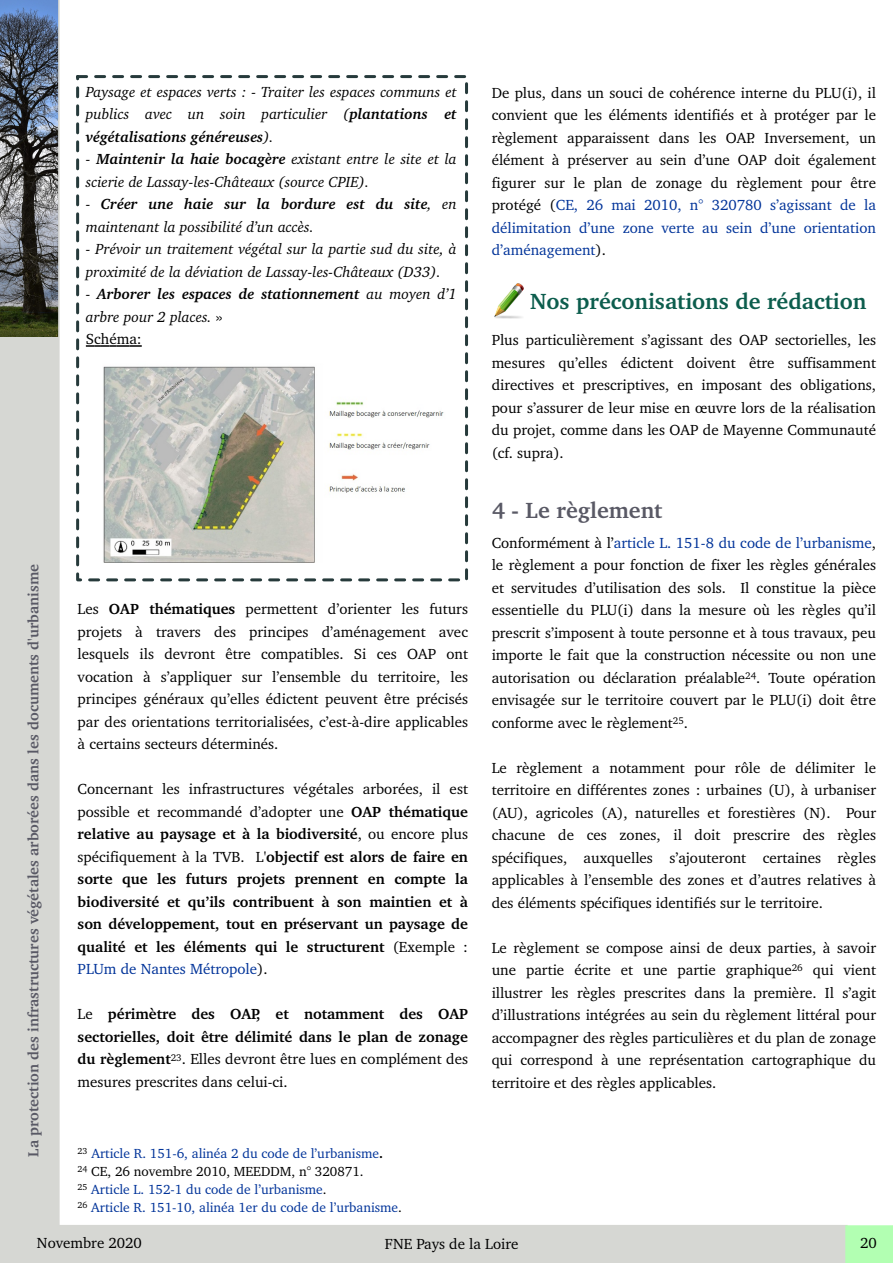
<style>
.page{position:relative;width:893px;height:1263px;background:#fff}
.page>*{position:absolute;margin:0;border:0;box-sizing:border-box;transform-origin:0 0}
.t1{font:700 22.5px "Charter BT";color:#0c5d4d}
.t2{font:700 22.5px "Charter BT";color:#595965}
.t3{font:15px/22.5px "Charter BT";color:#000;text-align:justify}
.t4{font:700 15px/22.5px "Charter BT";color:#000;text-align:justify}
.t5{font:italic 15px/22.5px "Charter BT";color:#000}
.t6{font:700 15px "Charter BT";color:#595965}
.t7{font:italic 700 15px/22.5px "Charter BT";color:#000}
.t8{font:13.5px/18px "Charter BT";color:#039}
.s1{font-weight:700}
.s2{font-weight:400}
.s3{font-weight:400;font-style:normal}
.s4{font-weight:400;color:#039}
.s5{font-weight:700;color:#000}
.s6{color:#000}
.s7{color:#039}
</style>
<div class="page">
<svg style="left:0;top:0;width:60px;height:1263px;background:#b4b7b6"></svg>
<img style="left:103px;top:366px;width:341px;height:196px">
<div style="left:76px;top:75px;width:392px;height:506px;border:3px dashed #263a3b"></div>
<img style="left:494px;top:284px;width:30px;height:35px">
<div style="left:56px;top:1225px;width:837px;height:38px;background:#d6d7d3"></div>
<svg style="left:86px;top:345px;width:56px;height:2px"></svg>
<p class="t6" style="left:28px;top:1157px;width:594px;rotate:-90deg">La protection des infrastructures végétales arborées dans les documents d'urbanisme</p>
<p class="t5" style="left:86px;top:82px;width:372px;text-align:justify">Paysage et espaces verts : - Traiter les espaces communs et publics avec un soin particulier (<span class="s1">plantations et végétalisations généreuses</span>).</p>
<p class="t5" style="left:86px;top:149px;width:372px">- <span class="s1">Maintenir la haie bocagère</span> existant entre le site et la scierie de Lassay-les-Châteaux (source CPIE).</p>
<p class="t5" style="left:86px;top:194px;width:372px">- <span class="s1">Créer une haie sur la bordure est du site</span>, en maintenant la possibilité d’un accès.</p>
<p class="t5" style="left:86px;top:239px;width:372px">- Prévoir un traitement végétal sur la partie sud du site, à proximité de la déviation de Lassay-les-Châteaux (D33).</p>
<p class="t7" style="left:86px;top:284px;width:372px"><span class="s2">-</span> Arborer les espaces de stationnement <span class="s2">au moyen d’1 arbre pour 2 places.</span> <span class="s3">»<br>Schéma:</span></p>
<p class="t3" style="left:78px;top:599px;width:392px">Les <span class="s1">OAP thématiques</span> permettent d’orienter les futurs projets à travers des principes d’aménagement avec lesquels ils devront être compatibles. Si ces OAP ont vocation à s’appliquer sur l’ensemble du territoire, les principes généraux qu’elles édictent peuvent être précisés par des orientations territorialisées, c’est-à-dire applicables à certains secteurs déterminés.</p>
<p class="t4" style="left:78px;top:779px;width:392px"><span class="s2">Concernant les infrastructures végétales arborées, il est possible et recommandé d’adopter une</span> OAP thématique relative au paysage et à la biodiversité<span class="s2">, ou encore plus spécifiquement à la TVB. L'</span>objectif est alors de faire en sorte que les futurs projets prennent en compte la biodiversité et qu’ils contribuent à son maintien et à son développement, tout en préservant un paysage de qualité et les éléments qui le structurent <span class="s2">(Exemple :<br></span><span class="s4">PLUm de Nantes Métropole</span><span class="s2">).</span></p>
<p class="t4" style="left:78px;top:1004px;width:392px"><span class="s2">Le</span> périmètre des OAP, et notamment des OAP sectorielles, doit être délimité dans le plan de zonage du règlement<sup>23</sup><span class="s2">. Elles devront être lues en complément des mesures prescrites dans celui-ci.</span></p>
<p class="t8" style="left:78px;top:1145px;width:326px"><sup>23</sup> Article R. 151-6, alinéa 2 du code de l’urbanisme<span class="s5">.<br></span><sup>24</sup> <span class="s6">CE, 26 novembre 2010, MEEDDM, n° 320871.<br></span><sup>25</sup> Article L. 152-1 du code de l’urbanisme<span class="s6">.<br></span><sup>26</sup> Article R. 151-10, alinéa 1er du code de l’urbanisme<span class="s6">.</span></p>
<p class="t3" style="left:492px;top:82px;width:386px">De plus, dans un souci de cohérence interne du PLU(i), il convient que les éléments identifiés et à protéger par le règlement apparaissent dans les OAP. Inversement, un élément à préserver au sein d’une OAP doit également figurer sur le plan de zonage du règlement pour être protégé (<span class="s7">CE, 26 mai 2010, n° 320780 s’agissant de la délimitation d’une zone verte au sein d’une orientation d’aménagement</span>).</p>
<h1 class="t1" style="left:530px;top:293px;width:337px">Nos préconisations de rédaction</h1>
<p class="t3" style="left:492px;top:330px;width:386px">Plus particulièrement s’agissant des OAP sectorielles, les mesures qu’elles édictent doivent être suffisamment directives et prescriptives, en imposant des obligations, pour s’assurer de leur mise en œuvre lors de la réalisation du projet, comme dans les OAP de Mayenne Communauté (cf. supra).</p>
<h1 class="t2" style="left:492px;top:501px;width:172px">4 - Le règlement</h1>
<p class="t3" style="left:492px;top:532px;width:386px">Conformément à l’<span class="s7">article L. 151-8 du code de l’urbanisme</span>, le règlement a pour fonction de fixer les règles générales et servitudes d’utilisation des sols. Il constitue la pièce essentielle du PLU(i) dans la mesure où les règles qu’il prescrit s’imposent à toute personne et à tous travaux, peu importe le fait que la construction nécessite ou non une autorisation ou déclaration préalable<sup>24</sup>. Toute opération envisagée sur le territoire couvert par le PLU(i) doit être conforme avec le règlement<sup>25</sup>.</p>
<p class="t3" style="left:492px;top:757px;width:386px">Le règlement a notamment pour rôle de délimiter le territoire en différentes zones : urbaines (U), à urbaniser (AU), agricoles (A), naturelles et forestières (N). Pour chacune de ces zones, il doit prescrire des règles spécifiques, auxquelles s’ajouteront certaines règles applicables à l’ensemble des zones et d’autres relatives à des éléments spécifiques identifiés sur le territoire.</p>
<p class="t3" style="left:492px;top:937px;width:386px">Le règlement se compose ainsi de deux parties, à savoir une partie écrite et une partie graphique<sup>26</sup> qui vient illustrer les règles prescrites dans la première. Il s’agit d’illustrations intégrées au sein du règlement littéral pour accompagner des règles particulières et du plan de zonage qui correspond à une représentation cartographique du territoire et des règles applicables.</p>
<p class="t3" style="left:37px;top:1232px;width:106px">Novembre 2020</p>
<p class="t3" style="left:385px;top:1234px;width:135px">FNE Pays de la Loire</p>
<p class="t3" style="left:860px;top:1233px;width:18px">20</p>
</div>
